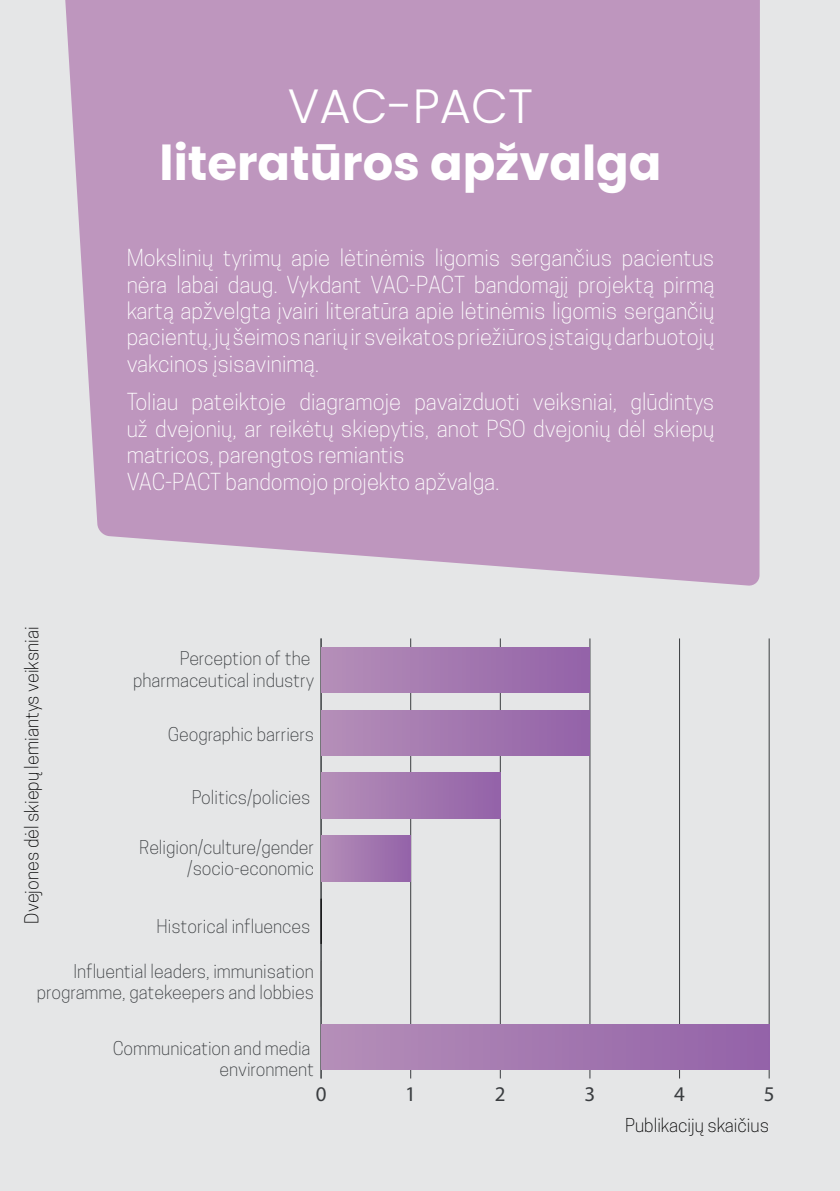
<style>
.page{position:relative;width:840px;height:1191px;background:#fff}
.page>*{position:absolute;margin:0;border:0;box-sizing:border-box;transform-origin:0 0}
.t1{font:700 48px "Poppins";color:#fff}
.t2{font:300 48px "Poppins";color:#fff}
.t3{font:300 22px/26.4px "Cooper Hewitt";color:#fff;text-align:justify}
.t4{font:21px "Myriad Pro";color:#3a3d40}
.t5{font:300 18px "Cooper Hewitt";color:#000}
.t6{font:300 17.8px/21.4px "Cooper Hewitt";color:#3a3d40;text-align:right}
</style>
<div class="page">
<div style="left:0;top:0;width:839px;height:1191px;background:#e5e6e7"></div>
<div style="left:65px;top:0;width:694px;height:586px;background:#be96be"></div>
<hr style="left:410px;top:638px;width:1px;height:440px;background:#3a3d40">
<hr style="left:499px;top:638px;width:1px;height:440px;background:#3a3d40">
<hr style="left:589px;top:638px;width:1px;height:440px;background:#3a3d40">
<hr style="left:678px;top:638px;width:1px;height:440px;background:#3a3d40">
<hr style="left:768px;top:638px;width:1px;height:440px;background:#3a3d40">
<hr style="left:320px;top:638px;width:1px;height:440px;background:#3a3d40">
<div style="left:321px;top:647px;width:268px;height:45px;background:linear-gradient(to right,#b58fb8,#9362a8)"></div>
<div style="left:321px;top:710px;width:268px;height:45px;background:linear-gradient(to right,#b58fb8,#9362a8)"></div>
<div style="left:321px;top:773px;width:179px;height:45px;background:linear-gradient(to right,#b58fb8,#9362a8)"></div>
<div style="left:321px;top:836px;width:89px;height:45px;background:linear-gradient(to right,#b58fb8,#9463a8)"></div>
<hr style="left:320px;top:898px;width:1px;height:46px;background:#000">
<hr style="left:320px;top:961px;width:1px;height:45px;background:#656668">
<div style="left:321px;top:1024px;width:447px;height:45px;background:linear-gradient(to right,#b58fb8,#9362a8)"></div>
<h1 class="t2" style="left:288px;top:78px;width:247px">VAC-PACT</h1>
<h1 class="t1" style="left:159px;top:136px;width:503px">literatūros apžvalga</h1>
<p class="t5" style="left:21px;top:923px;width:298px;rotate:-90deg">Dvejones dėl skiepų lemiantys veiksniai</p>
<p class="t3" style="left:127px;top:245px;width:589px">Mokslinių tyrimų apie lėtinėmis ligomis sergančius pacientus nėra labai daug. Vykdant VAC-PACT bandomąjį projektą pirmą kartą apžvelgta įvairi literatūra apie lėtinėmis ligomis sergančių pacientų, jų šeimos narių ir sveikatos priežiūros įstaigų darbuotojų vakcinos įsisavinimą.</p>
<p class="t3" style="left:127px;top:389px;width:589px;text-align:left">Toliau pateiktoje diagramoje pavaizduoti veiksniai, glūdintys už dvejonių, ar reikėtų skiepytis, anot PSO dvejonių dėl skiepų matricos, parengtos remiantis<br>VAC-PACT bandomojo projekto apžvalga.</p>
<p class="t6" style="left:133px;top:648px;width:182px">Perception of the pharmaceutical industry</p>
<p class="t6" style="left:167px;top:723px;width:148px">Geographic barriers</p>
<p class="t6" style="left:192px;top:786px;width:120px">Politics/policies</p>
<p class="t6" style="left:139px;top:836px;width:176px">Religion/culture/gender /socio-economic</p>
<p class="t6" style="left:156px;top:915px;width:155px">Historical influences</p>
<p class="t6" style="left:37px;top:960px;width:278px">Influential leaders, immunisation programme, gatekeepers and lobbies</p>
<p class="t6" style="left:113px;top:1037px;width:203px">Communication and media environment</p>
<p class="t4" style="left:315px;top:1081px;width:12px">0</p>
<p class="t4" style="left:405px;top:1081px;width:12px">1</p>
<p class="t4" style="left:494px;top:1081px;width:12px">2</p>
<p class="t4" style="left:584px;top:1081px;width:12px">3</p>
<p class="t4" style="left:673px;top:1081px;width:12px">4</p>
<p class="t4" style="left:763px;top:1081px;width:12px">5</p>
<p class="t5" style="left:625px;top:1114px;width:145px">Publikacijų skaičius</p>
</div>
